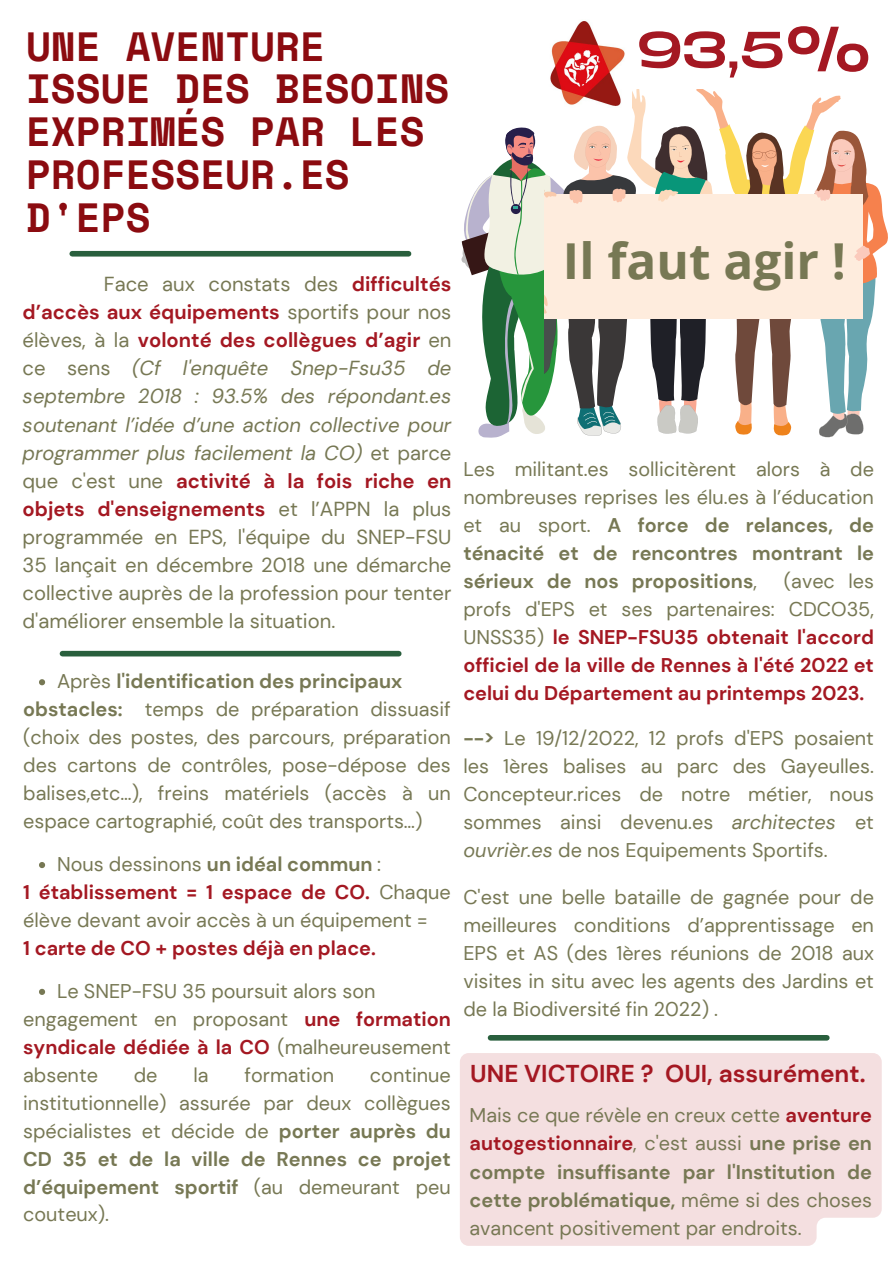
<style>
.page{position:relative;width:893px;height:1264px;background:#fff}
.page>*{position:absolute;margin:0;border:0;box-sizing:border-box;transform-origin:0 0}
.t1{font:51.3px "Monument Extended";color:#a41822}
.t2{font:700 49.5px "Open Sans";color:#777854}
.t3{font:700 40.65px/42.8px "Space Mono";color:#8b0b10}
.t4{font:700 24.3px "DM Sans";color:#a41822}
.t5{font:20.25px/28px "DM Sans";color:#777854;text-align:justify}
.t6{font:19.8px/28px "DM Sans";color:#777854;text-align:justify}
.t7{font:700 19.8px/28px "DM Sans";color:#a41822;text-align:justify}
.t8{font:700 19.8px "DM Sans";color:#777854}
.s1{font-weight:700;color:#a41822}
.s2{font-style:italic}
.s3{font-weight:400}
.s4{font-weight:700}
.s5{font-weight:400;color:#777854}
</style>
<div class="page">
<div style="left:72px;top:251px;width:336px;height:5px;background:#295f3d"></div>
<div style="left:62px;top:651px;width:337px;height:5px;background:#295f3d"></div>
<svg style="left:461px;top:90px;width:426px;height:348px"></svg>
<img style="left:543px;top:21px;width:88px;height:87px">
<div style="left:490px;top:1034px;width:336px;height:6px;background:#295f3d"></div>
<svg style="left:39px;top:679px;width:6px;height:6px"></svg>
<svg style="left:39px;top:862px;width:6px;height:6px"></svg>
<svg style="left:39px;top:988px;width:6px;height:6px"></svg>
<div style="left:460px;top:1053px;width:421px;height:192px;background:#f4dfe0"></div>
<p class="t3" style="left:26px;top:24px;width:425px">UNE AVENTURE<br>ISSUE DES BESOINS<br>EXPRIMÉS PAR LES<br>PROFESSEUR.ES<br>D'EPS</p>
<p class="t5" style="left:23px;top:270px;width:430px;text-indent:81px">Face aux constats des <span class="s1">difficultés d’accès aux équipements</span> sportifs pour nos élèves, à la <span class="s1">volonté des collègues d’agir</span> en ce sens <span class="s2">(Cf l'enquête Snep-Fsu35 de septembre 2018 : 93.5% des répondant.es soutenant l’idée d’une action collective pour programmer plus facilement la CO)</span> et parce que c'est une <span class="s1">activité à la fois riche en objets d'enseignements</span> et l’APPN la plus programmée en EPS, l'équipe du SNEP-FSU 35 lançait en décembre 2018 une démarche collective auprès de la profession pour tenter d'améliorer ensemble la situation.</p>
<p class="t8" style="left:57px;top:668px;width:347px"><span class="s3">Après</span> l'identification des principaux</p>
<p class="t6" style="left:23px;top:695px;width:429px"><span class="s4">obstacles:</span> temps de préparation dissuasif (choix des postes, des parcours, préparation des cartons de contrôles, pose-dépose des balises,etc…), freins matériels (accès à un espace cartographié, coût des transports…)</p>
<p class="t6" style="left:57px;top:850px;width:325px">Nous dessinons <span class="s4">un idéal commun</span> :</p>
<p class="t6" style="left:23px;top:878px;width:429px"><span class="s1">1 établissement = 1 espace de CO.</span> Chaque élève devant avoir accès à un équipement =</p>
<p class="t7" style="left:23px;top:933px;width:354px">1 carte de CO + postes déjà en place.</p>
<p class="t6" style="left:57px;top:976px;width:320px">Le SNEP-FSU 35 poursuit alors son</p>
<p class="t6" style="left:23px;top:1004px;width:429px">engagement en proposant <span class="s1">une formation syndicale dédiée à la CO</span> (malheureusement absente</p>
<p class="t6" style="left:23px;top:1060px;width:429px;text-indent:347px">continue institutionnelle) assurée par deux collègues spécialistes et décide de <span class="s4">porter auprès du CD 35 et de la ville de Rennes ce projet d’équipement sportif</span> (au demeurant peu couteux).</p>
<p class="t6" style="left:134px;top:1060px;width:25px">de</p>
<p class="t6" style="left:193px;top:1060px;width:17px">la</p>
<p class="t6" style="left:244px;top:1060px;width:91px">formation</p>
<p class="t1" style="left:637px;top:22px;width:236px">93,5%</p>
<p class="t2" style="left:563px;top:226px;width:285px">Il faut agir !</p>
<p class="t6" style="left:463px;top:455px;width:412px">Les militant.es sollicitèrent alors à de nombreuses reprises les élu.es à l’éducation et au sport. <span class="s4">A force de relances, de ténacité et de rencontres montrant le sérieux de nos propositions</span>,</p>
<p class="t7" style="left:463px;top:567px;width:412px;text-indent:320px"><span class="s5">(avec les profs d'EPS et ses partenaires: CDCO35, UNSS35)</span> le SNEP-FSU35 obtenait l'accord officiel de la ville de Rennes à l'été 2022 et celui du Département au printemps 2023.</p>
<p class="t6" style="left:463px;top:724px;width:412px"><span class="s4">--&gt;</span> Le 19/12/2022, 12 profs d'EPS posaient les 1ères balises au parc des Gayeulles.<br>Concepteur.rices de notre métier, nous sommes ainsi devenu.es <span class="s2">architectes</span> et <span class="s2">ouvrièr.es</span> de nos Equipements Sportifs.</p>
<p class="t6" style="left:463px;top:883px;width:412px">C'est une belle bataille de gagnée pour de meilleures conditions d’apprentissage en EPS et AS (des 1ères réunions de 2018 aux visites in situ avec les agents des Jardins et de la Biodiversité fin 2022) .</p>
<p class="t4" style="left:470px;top:1057px;width:396px">UNE VICTOIRE ? OUI, assurément.</p>
<p class="t6" style="left:469px;top:1101px;width:404px">Mais ce que révèle en creux cette <span class="s1">aventure autogestionnaire</span>, c'est aussi <span class="s4">une prise en compte insuffisante par l'Institution de cette problématique,</span> même si des choses avancent positivement par endroits.</p>
</div>
